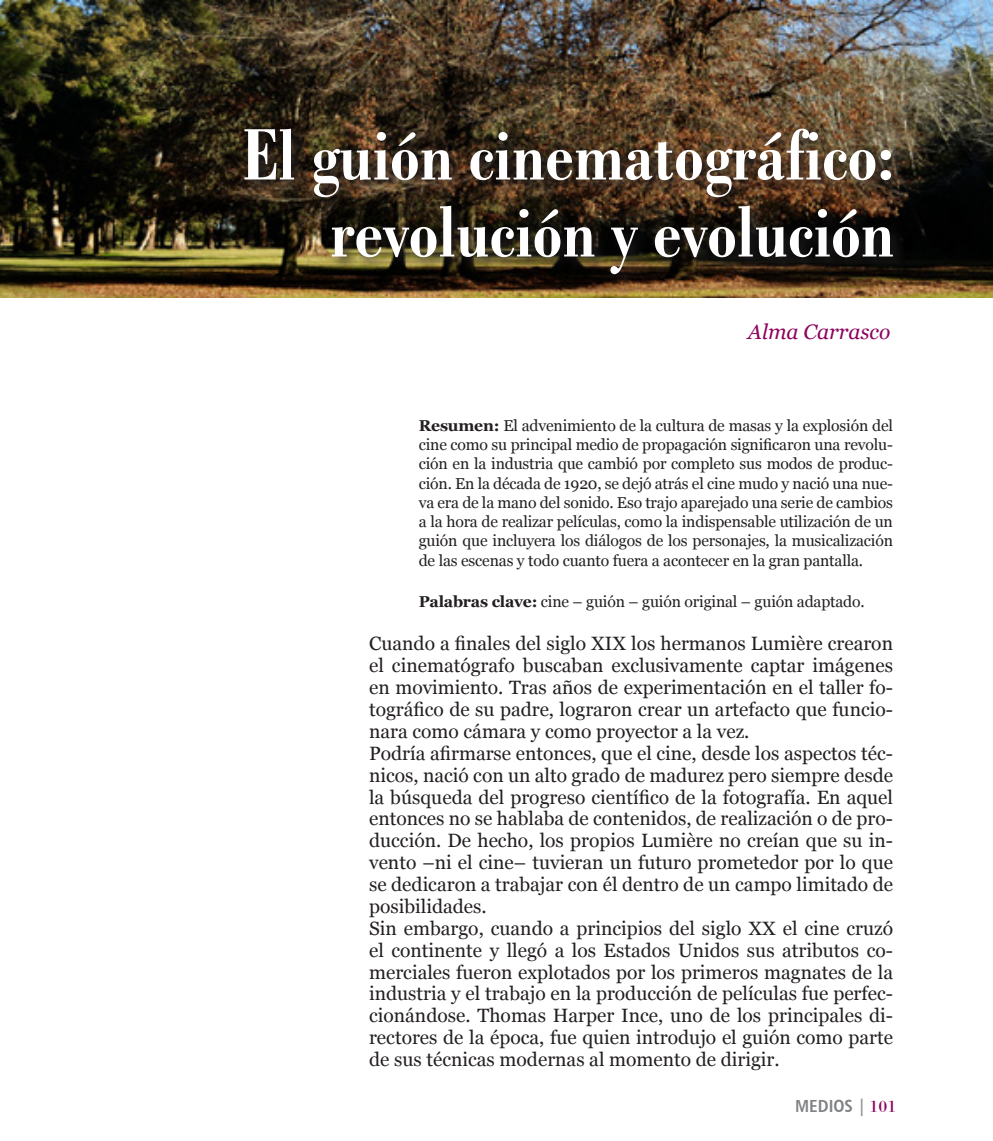
<style>
.page{position:relative;width:993px;height:1141px;background:#fff}
.page>*{position:absolute;margin:0;border:0;box-sizing:border-box;transform-origin:0 0}
.t1{font:700 condensed 77px "Bodoni BT";color:#fff}
.t2{font:italic 21px "Georgia";color:#8d035d}
.t3{font:19.25px/21.9px "Georgia";color:#231f20;text-align:justify}
.t4{font:17.5px "Humanist 777 BT Bold Condensed B";color:#808285}
.t5{font:15.75px/19.2px "Georgia";letter-spacing:-.01em;color:#231f20;text-align:justify}
.s1{font-weight:700}
.s2{font-family:"Bodoni BT";font-weight:700;font-stretch:condensed;color:#939598}
.s3{font-family:"Bodoni BT";color:#8d035d}
</style>
<div class="page">
<img style="left:0;top:0;width:992px;height:297px">
<div style="left:240px;top:123px;width:667px;height:166px;background:#231f20;opacity:.89"></div>
<p class="t1" style="left:242px;top:109px;width:653px">El guión cinematográfico:</p>
<p class="t1" style="left:330px;top:186px;width:565px">revolución y evolución</p>
<p class="t2" style="left:747px;top:318px;width:144px">Alma Carrasco</p>
<p class="t5" style="left:418px;top:416px;width:475px"><span class="s1">Resumen:</span> El advenimiento de la cultura de masas y la explosión del cine como su principal medio de propagación significaron una revolu&shy;ción en la industria que cambió por completo sus modos de produc&shy;ción. En la década de 1920, se dejó atrás el cine mudo y nació una nue&shy;va era de la mano del sonido. Eso trajo aparejado una serie de cambios a la hora de realizar películas, como la indispensable utilización de un guión que incluyera los diálogos de los personajes, la musicalización de las escenas y todo cuanto fuera a acontecer en la gran pantalla.</p>
<p class="t5" style="left:418px;top:592px;width:447px"><span class="s1">Palabras clave:</span> cine – guión – guión original – guión adaptado.</p>
<p class="t3" style="left:369px;top:633px;width:525px">Cuando a finales del siglo XIX los hermanos Lumière crearon el cinematógrafo buscaban exclusivamente captar imágenes en movimiento. Tras años de experimentación en el taller fo&shy;tográfico de su padre, lograron crear un artefacto que funcio&shy;nara como cámara y como proyector a la vez.</p>
<p class="t3" style="left:369px;top:743px;width:525px">Podría afirmarse entonces, que el cine, desde los aspectos téc&shy;nicos, nació con un alto grado de madurez pero siempre desde la búsqueda del progreso científico de la fotografía. En aquel entonces no se hablaba de contenidos, de realización o de pro&shy;ducción. De hecho, los propios Lumière no creían que su in&shy;vento –ni el cine– tuvieran un futuro prometedor por lo que se dedicaron a trabajar con él dentro de un campo limitado de posibilidades.</p>
<p class="t3" style="left:369px;top:918px;width:525px">Sin embargo, cuando a principios del siglo XX el cine cruzó el continente y llegó a los Estados Unidos sus atributos co&shy;merciales fueron explotados por los primeros magnates de la industria y el trabajo en la producción de películas fue perfec&shy;cionándose. Thomas Harper Ince, uno de los principales di&shy;rectores de la época, fue quien introdujo el guión como parte de sus técnicas modernas al momento de dirigir.</p>
<p class="t4" style="left:794px;top:1095px;width:103px">MEDIOS <span class="s2">|</span> <span class="s3">101</span></p>
</div>
